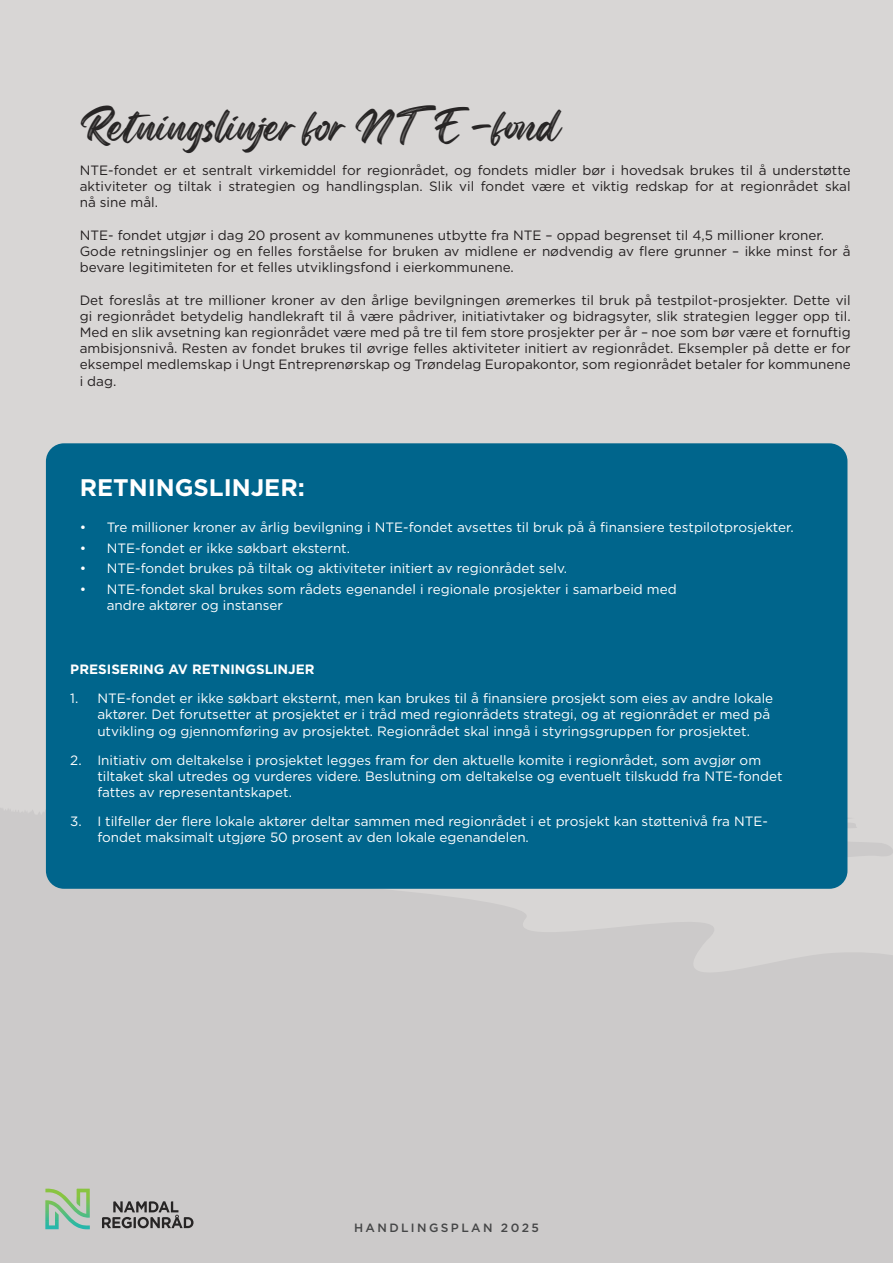
<style>
.page{position:relative;width:893px;height:1263px;background:#d8d6d5}
.page>*{position:absolute;margin:0;border:0;box-sizing:border-box;transform-origin:0 0}
.t1{font:39px "Regular Brush";color:#272525}
.t2{font:700 24px "Gotham";color:#fff}
.t3{font:13.5px/16.2px "Gotham";color:#231f20;text-align:justify}
.t4{font:13.5px/16.2px "Gotham";color:#fff}
.t5{font:700 13.5px "Gotham";color:#fff}
.t6{font:500 12px "Gotham";letter-spacing:.2em;color:#454647}
</style>
<div class="page">
<svg style="left:0;top:807px;width:893px;height:56px;fill:#cccaca"></svg>
<svg style="left:847px;top:808px;width:14px;height:38px"></svg>
<svg style="left:0;top:806px;width:46px;height:16px"></svg>
<svg style="left:0;top:863px;width:893px;height:400px;fill:#cccaca"></svg>
<div style="left:46px;top:443px;width:801px;height:446px;background:#00658c;border-radius:18px"></div>
<svg style="left:45px;top:1188px;width:45px;height:41px"></svg>
<svg style="left:102px;top:1201px;width:92px;height:27px"></svg>
<h1 class="t1" style="left:80px;top:95px;width:482px">Retningslinjer for NTE-fond</h1>
<p class="t3" style="left:80px;top:162px;width:772px">NTE-fondet er et sentralt virkemiddel for regionrådet, og fondets midler bør i hovedsak brukes til å understøtte aktiviteter og tiltak i strategien og handlingsplan. Slik vil fondet være et viktig redskap for at regionrådet skal nå sine mål.</p>
<p class="t3" style="left:80px;top:227px;width:772px;text-align:left">NTE- fondet utgjør i dag 20 prosent av kommunenes utbytte fra NTE – oppad begrenset til 4,5 millioner kroner.<br>Gode retningslinjer og en felles forståelse for bruken av midlene er nødvendig av flere grunner – ikke minst for å bevare legitimiteten for et felles utviklingsfond i eierkommunene.</p>
<p class="t3" style="left:80px;top:291px;width:772px">Det foreslås at tre millioner kroner av den årlige bevilgningen øremerkes til bruk på testpilot-prosjekter. Dette vil gi regionrådet betydelig handlekraft til å være pådriver, initiativtaker og bidragsyter, slik strategien legger opp til.<br>Med en slik avsetning kan regionrådet være med på tre til fem store prosjekter per år – noe som bør være et fornuftig ambisjonsnivå. Resten av fondet brukes til øvrige felles aktiviteter initiert av regionrådet. Eksempler på dette er for eksempel medlemskap i Ungt Entreprenørskap og Trøndelag Europakontor, som regionrådet betaler for kommunene i dag.</p>
<h2 class="t2" style="left:80px;top:471px;width:227px">RETNINGSLINJER:</h2>
<p class="t4" style="left:80px;top:519px;width:715px">• Tre millioner kroner av årlig bevilgning i NTE-fondet avsettes til bruk på å finansiere testpilotprosjekter.</p>
<p class="t4" style="left:80px;top:539px;width:272px">• NTE-fondet er ikke søkbart eksternt.</p>
<p class="t4" style="left:80px;top:560px;width:489px">• NTE-fondet brukes på tiltak og aktiviteter initiert av regionrådet selv.</p>
<p class="t4" style="left:107px;top:580px;width:571px;text-indent:-27px">• NTE-fondet skal brukes som rådets egenandel i regionale prosjekter i samarbeid med andre aktører og instanser</p>
<p class="t5" style="left:70px;top:660px;width:246px">PRESISERING AV RETNINGSLINJER</p>
<p class="t4" style="left:97px;top:690px;width:677px;text-indent:-27px">1. NTE-fondet er ikke søkbart eksternt, men kan brukes til å finansiere prosjekt som eies av andre lokale aktører. Det forutsetter at prosjektet er i tråd med regionrådets strategi, og at regionrådet er med på utvikling og gjennomføring av prosjektet. Regionrådet skal inngå i styringsgruppen for prosjektet.</p>
<p class="t4" style="left:97px;top:751px;width:687px;text-indent:-27px">2. Initiativ om deltakelse i prosjektet legges fram for den aktuelle komite i regionrådet, som avgjør om tiltaket skal utredes og vurderes videre. Beslutning om deltakelse og eventuelt tilskudd fra NTE-fondet fattes av representantskapet.</p>
<p class="t4" style="left:97px;top:813px;width:672px;text-indent:-27px">3. I tilfeller der flere lokale aktører deltar sammen med regionrådet i et prosjekt kan støttenivå fra NTE&shy;fondet maksimalt utgjøre 50 prosent av den lokale egenandelen.</p>
<p class="t6" style="left:354px;top:1220px;width:186px">HANDLINGSPLAN 2025</p>
</div>
